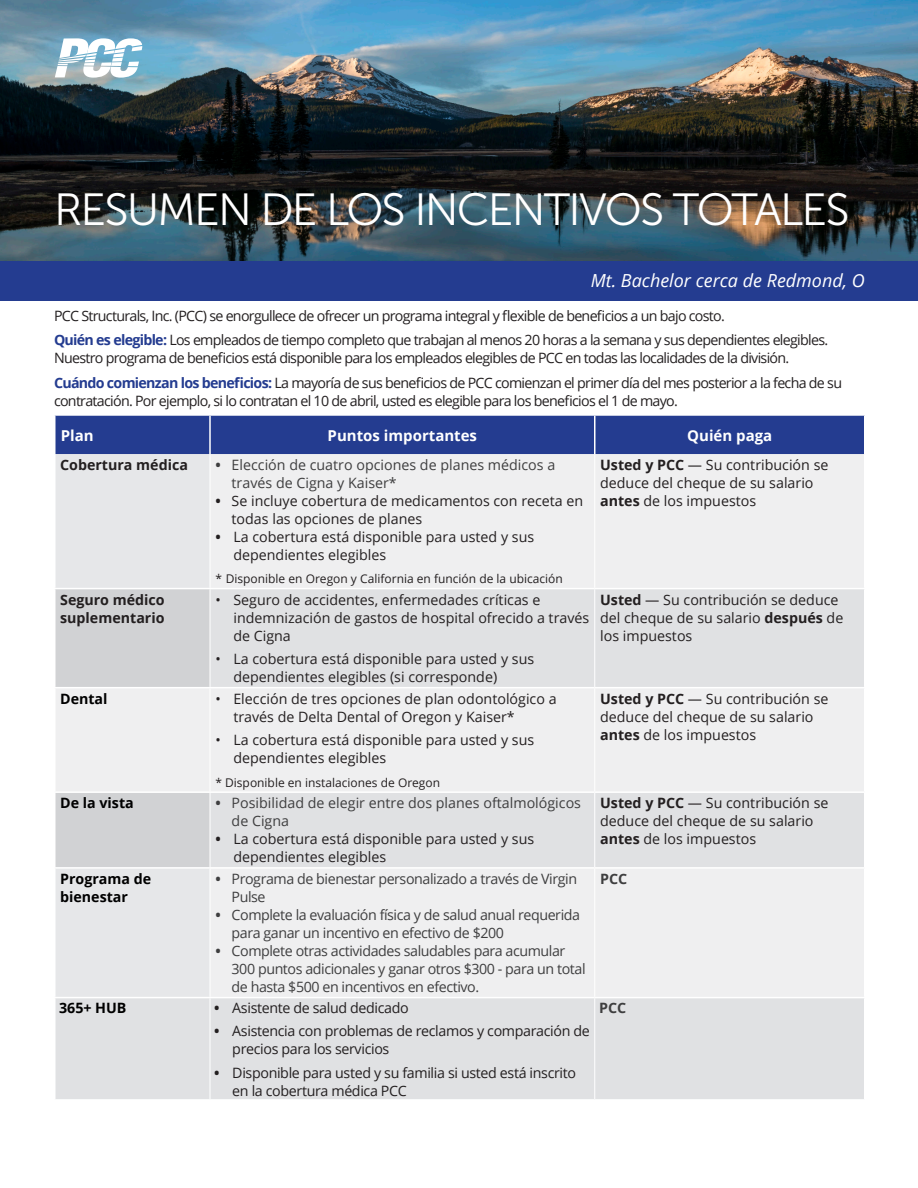
<style>
.page{position:relative;width:918px;height:1188px;background:#fff}
.page>*{position:absolute;margin:0;border:0;box-sizing:border-box;transform-origin:0 0}
.Heading_1_White{font:45px "Museo Sans 300";letter-spacing:-.04em;color:#fff}
.Photo_Caption{font:italic 18px "Open Sans";color:#fff}
.Table_Heading_Center{font:700 15px "Open Sans";color:#fff}
.Table_Heading{font:700 15px "Open Sans";color:#fff}
.Body{font:14.25px/18px "Open Sans";letter-spacing:-.05em;color:#231f20}
.Chart_Bullet_1{font:14.25px/18px "Open Sans";color:#231f20}
.Chart_Body{font:14.25px/18px "Open Sans";color:#231f20}
.t1{font:14.25px/18px "Open Sans";letter-spacing:-.03em;color:#3e3e3f}
.Body-2{font:14.25px/18px "Open Sans";color:#231f20}
.Body-3{font:14.25px/18px "Open Sans";letter-spacing:-.025em;color:#231f20}
.t2{font:14.25px/18px "Open Sans";color:#3e3e3f}
.Chart_Body-2{font:700 14.25px/18px "Open Sans";color:#231f20}
.Table_Body_Bold{font:700 14.25px/18px "Open Sans";color:#000}
.Chart_Body-3{font:700 14.25px "Open Sans";color:#000}
.Table_Body{font:700 14.25px "Open Sans";color:#3e3e3f}
.FN{font:12px "Open Sans";color:#231f20}
.s1{font-weight:700;color:#243c90}
.s2{font-weight:700}
</style>
<div class="page">
<img style="left:0;top:0;width:918px;height:262px">
<div style="left:56px;top:416px;width:808px;height:38px;background:#243c90"></div>
<svg style="left:56px;top:454px;width:808px;height:134px;fill:#efeff0"></svg>
<svg style="left:56px;top:589px;width:808px;height:510px;fill:#e0e1e3"></svg>
<hr style="left:54px;top:687px;width:156px;height:1px;background:#fff">
<hr style="left:210px;top:687px;width:385px;height:1px;background:#fff">
<hr style="left:595px;top:687px;width:271px;height:1px;background:#fff">
<hr style="left:54px;top:791px;width:156px;height:2px;background:#fff">
<hr style="left:210px;top:791px;width:385px;height:2px;background:#fff">
<hr style="left:595px;top:791px;width:271px;height:2px;background:#fff">
<hr style="left:54px;top:867px;width:156px;height:2px;background:#fff">
<hr style="left:210px;top:867px;width:385px;height:2px;background:#fff">
<hr style="left:595px;top:867px;width:271px;height:2px;background:#fff">
<hr style="left:54px;top:997px;width:156px;height:1px;background:#fff">
<hr style="left:210px;top:997px;width:385px;height:1px;background:#fff">
<hr style="left:595px;top:997px;width:271px;height:1px;background:#fff">
<hr style="left:210px;top:454px;width:1px;height:134px;background:#fff">
<hr style="left:594px;top:454px;width:1px;height:134px;background:#fff">
<hr style="left:210px;top:589px;width:1px;height:98px;background:#fff">
<hr style="left:594px;top:589px;width:1px;height:98px;background:#fff">
<hr style="left:210px;top:688px;width:1px;height:103px;background:#fff">
<hr style="left:594px;top:688px;width:1px;height:103px;background:#fff">
<hr style="left:210px;top:793px;width:1px;height:74px;background:#fff">
<hr style="left:594px;top:793px;width:1px;height:74px;background:#fff">
<hr style="left:210px;top:869px;width:1px;height:128px;background:#fff">
<hr style="left:594px;top:869px;width:1px;height:128px;background:#fff">
<hr style="left:210px;top:998px;width:1px;height:101px;background:#fff">
<hr style="left:594px;top:998px;width:1px;height:101px;background:#fff">
<hr style="left:594px;top:416px;width:2px;height:38px;background:#fff">
<hr style="left:209px;top:416px;width:2px;height:38px;background:#fff">
<svg style="left:55px;top:38px;width:87px;height:40px"></svg>
<div style="left:0;top:262px;width:918px;height:39px;background:#243c90"></div>
<p class="Heading_1_White" style="left:54px;top:185px;width:797px">RESUMEN DE LOS INCENTIVOS TOTALES</p>
<p class="Photo_Caption" style="left:591px;top:268px;width:275px">Mt. Bachelor cerca de Redmond, O</p>
<p class="Body" style="left:54px;top:306px;width:672px">PCC Structurals, Inc. (PCC) se enorgullece de ofrecer un programa integral y flexible de beneficios a un bajo costo.</p>
<p class="Body" style="left:54px;top:331px;width:776px"><span class="s1">Quién es elegible:</span> Los empleados de tiempo completo que trabajan al menos 20 horas a la semana y sus dependientes elegibles.<br>Nuestro programa de beneficios está disponible para los empleados elegibles de PCC en todas las localidades de la división.</p>
<p class="Body" style="left:54px;top:374px;width:790px"><span class="s1">Cuándo comienzan los beneficios:</span> La mayoría de sus beneficios de PCC comienzan el primer día del mes posterior a la fecha de su contratación. Por ejemplo, si lo contratan el 10 de abril, usted es elegible para los beneficios el 1 de mayo.</p>
<p class="Table_Heading" style="left:61px;top:425px;width:34px">Plan</p>
<p class="Table_Heading_Center" style="left:328px;top:425px;width:151px">Puntos importantes</p>
<p class="Table_Heading_Center" style="left:687px;top:425px;width:87px">Quién paga</p>
<p class="Chart_Body-2" style="left:60px;top:455px;width:129px">Cobertura médica</p>
<p class="t2" style="left:232px;top:455px;width:325px;text-indent:-16px"><span class="s2">•</span> Elección de cuatro opciones de planes médicos a través de Cigna y Kaiser*</p>
<p class="Body-2" style="left:232px;top:491px;width:353px;text-indent:-16px"><span class="s2">•</span> Se incluye cobertura de medicamentos con receta en todas las opciones de planes</p>
<p class="Body-2" style="left:233px;top:527px;width:302px;text-indent:-18px"><span class="s2">•</span> La cobertura está disponible para usted y sus dependientes elegibles</p>
<p class="FN" style="left:215px;top:571px;width:349px">* Disponible en Oregon y California en función de la ubicación</p>
<p class="Chart_Body" style="left:600px;top:455px;width:230px"><span class="s2">Usted y PCC</span> — Su contribución se deduce del cheque de su salario <span class="s2">antes</span> de los impuestos</p>
<p class="Chart_Body-2" style="left:60px;top:590px;width:106px">Seguro médico suplementario</p>
<p class="Chart_Bullet_1" style="left:233px;top:590px;width:357px;text-indent:-18px">• Seguro de accidentes, enfermedades críticas e indemnización de gastos de hospital ofrecido a través de Cigna</p>
<p class="Chart_Bullet_1" style="left:233px;top:650px;width:302px;text-indent:-18px">• La cobertura está disponible para usted y sus dependientes elegibles (si corresponde)</p>
<p class="Chart_Body-3" style="left:60px;top:689px;width:49px">Dental</p>
<p class="Chart_Bullet_1" style="left:233px;top:689px;width:325px;text-indent:-18px">• Elección de tres opciones de plan odontológico a través de Delta Dental of Oregon y Kaiser*</p>
<p class="Chart_Bullet_1" style="left:233px;top:731px;width:302px;text-indent:-18px">• La cobertura está disponible para usted y sus dependientes elegibles</p>
<p class="FN" style="left:215px;top:774px;width:226px">* Disponible en instalaciones de Oregon</p>
<p class="Chart_Body-3" style="left:60px;top:793px;width:75px">De la vista</p>
<p class="t2" style="left:232px;top:794px;width:351px;text-indent:-16px"><span class="s2">•</span> Posibilidad de elegir entre dos planes oftalmológicos de Cigna</p>
<p class="Body-2" style="left:233px;top:830px;width:302px;text-indent:-18px"><span class="s2">•</span> La cobertura está disponible para usted y sus dependientes elegibles</p>
<p class="Table_Body_Bold" style="left:60px;top:870px;width:93px">Programa de bienestar</p>
<p class="t1" style="left:232px;top:870px;width:347px;text-indent:-16px"><span class="s2">•</span> Programa de bienestar personalizado a través de Virgin<br>Pulse</p>
<p class="t1" style="left:232px;top:906px;width:350px;text-indent:-16px"><span class="s2">•</span> Complete la evaluación física y de salud anual requerida para ganar un incentivo en efectivo de $200</p>
<p class="t1" style="left:232px;top:942px;width:356px;text-indent:-16px"><span class="s2">•</span> Complete otras actividades saludables para acumular<br>300 puntos adicionales y ganar otros $300 - para un total de hasta $500 en incentivos en efectivo.</p>
<p class="Table_Body_Bold" style="left:59px;top:998px;width:69px">365+ HUB</p>
<p class="Body-3" style="left:214px;top:998px;width:196px"><span class="s2">•</span> Asistente de salud dedicado</p>
<p class="Body-3" style="left:232px;top:1022px;width:359px;text-indent:-18px"><span class="s2">•</span> Asistencia con problemas de reclamos y comparación de precios para los servicios</p>
<p class="Body-3" style="left:232px;top:1063px;width:345px;text-indent:-18px"><span class="s2">•</span> Disponible para usted y su familia si usted está inscrito en la cobertura médica PCC</p>
<p class="Chart_Body" style="left:600px;top:590px;width:245px"><span class="s2">Usted</span> — Su contribución se deduce del cheque de su salario <span class="s2">después</span> de los impuestos</p>
<p class="Chart_Body" style="left:600px;top:689px;width:230px"><span class="s2">Usted y PCC</span> — Su contribución se deduce del cheque de su salario <span class="s2">antes</span> de los impuestos</p>
<p class="Chart_Body" style="left:600px;top:794px;width:230px"><span class="s2">Usted y PCC</span> — Su contribución se deduce del cheque de su salario <span class="s2">antes</span> de los impuestos</p>
<p class="Table_Body" style="left:600px;top:869px;width:29px">PCC</p>
<p class="Table_Body" style="left:599px;top:998px;width:29px">PCC</p>
</div>
